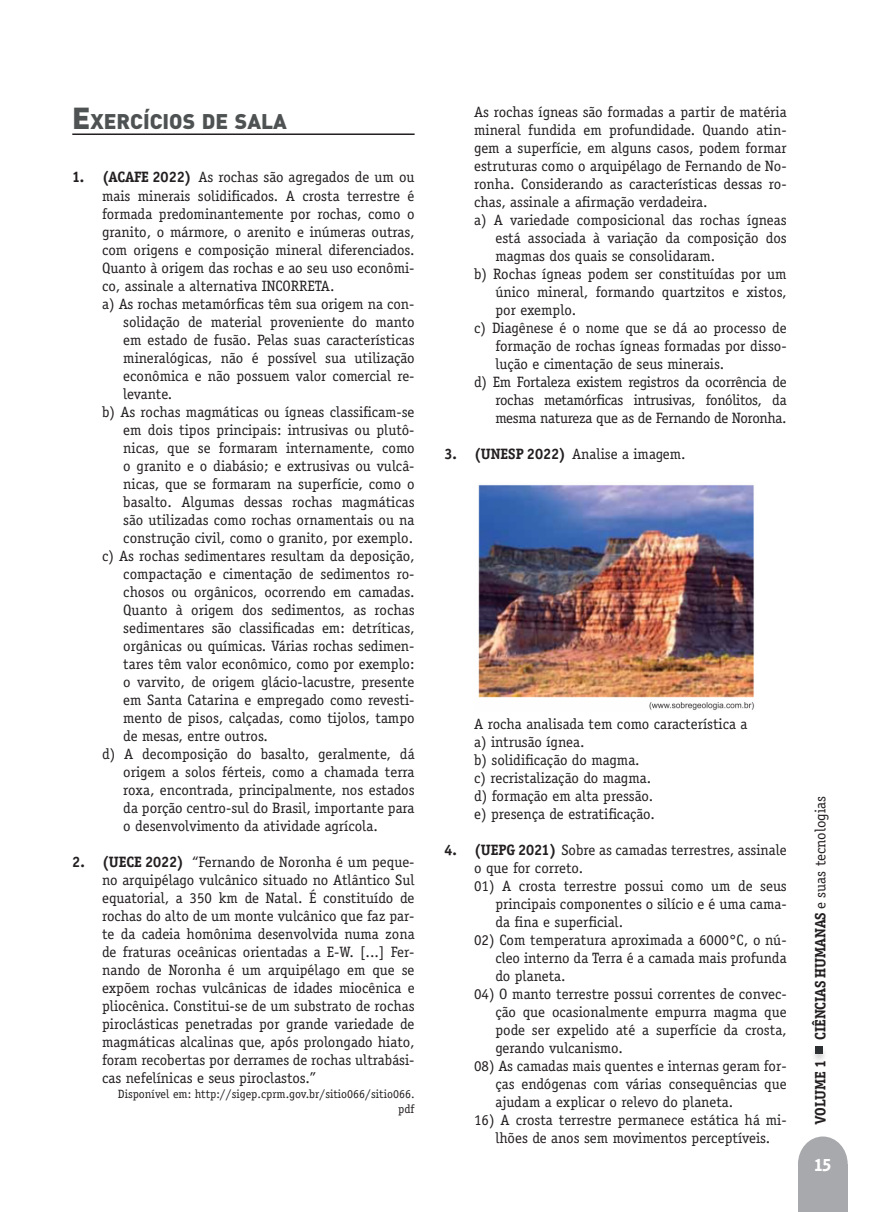
<style>
.page{position:relative;width:893px;height:1212px;background:#fff}
.page>*{position:absolute;margin:0;border:0;box-sizing:border-box;transform-origin:0 0}
._17_EO_título{font:900 21px "DINOT";color:#4f5252}
.t1{font:18px "Secular One";color:#fff}
.t2{font:15px/18px "Officina Serif Std";color:#231f20;text-align:justify}
.t3{font:700 15px "Officina Ser ITC";color:#231f20}
.t4{font:12px/15px "Officina Serif Std";color:#231f20;text-align:right}
.s1{font-size:30px}
.s2{font-family:"Officina Ser ITC";font-weight:700}
</style>
<div class="page">
<div style="left:798px;top:1136px;width:50px;height:56px;background:#a8a9ad;border-radius:50%"></div>
<div style="left:798px;top:1165px;width:50px;height:47px;background:#a8a9ad"></div>
<div style="left:811px;top:1046px;width:17px;height:17px;background:#231f20;opacity:.21"></div>
<div style="left:816px;top:1046px;width:7px;height:7px;background:#2c3033"></div>
<hr style="left:72px;top:133px;width:343px;height:2px;background:#231f20">
<img style="left:478px;top:484px;width:276px;height:226px">
<p class="_17_EO_título" style="left:72px;top:107px;width:216px"><span class="s1">E</span>XERCÍCIOS DE SALA</p>
<p class="t2" style="left:102px;top:168px;width:314px;text-indent:-30px"><span class="s2">1. (ACAFE 2022)</span> As rochas são agregados de um ou mais minerais solidificados. A crosta terrestre é formada predominantemente por rochas, como o granito, o mármore, o arenito e inúmeras outras, com origens e composição mineral diferenciados.<br>Quanto à origem das rochas e ao seu uso econômi&shy;co, assinale a alternativa INCORRETA.</p>
<p class="t2" style="left:123px;top:294px;width:293px;text-indent:-21px">a) As rochas metamórficas têm sua origem na con&shy;solidação de material proveniente do manto em estado de fusão. Pelas suas características mineralógicas, não é possível sua utilização econômica e não possuem valor comercial re&shy;levante.</p>
<p class="t2" style="left:123px;top:402px;width:293px;text-indent:-21px">b) As rochas magmáticas ou ígneas classificam-se em dois tipos principais: intrusivas ou plutô&shy;nicas, que se formaram internamente, como o granito e o diabásio; e extrusivas ou vulcâ&shy;nicas, que se formaram na superfície, como o basalto. Algumas dessas rochas magmáticas são utilizadas como rochas ornamentais ou na construção civil, como o granito, por exemplo.</p>
<p class="t2" style="left:123px;top:546px;width:293px;text-indent:-21px">c) As rochas sedimentares resultam da deposição, compactação e cimentação de sedimentos ro&shy;chosos ou orgânicos, ocorrendo em camadas.<br>Quanto à origem dos sedimentos, as rochas sedimentares são classificadas em: detríticas, orgânicas ou químicas. Várias rochas sedimen&shy;tares têm valor econômico, como por exemplo: o varvito, de origem glácio-lacustre, presente em Santa Catarina e empregado como revesti&shy;mento de pisos, calçadas, como tijolos, tampo de mesas, entre outros.</p>
<p class="t2" style="left:123px;top:744px;width:293px;text-indent:-21px">d) A decomposição do basalto, geralmente, dá origem a solos férteis, como a chamada terra roxa, encontrada, principalmente, nos estados da porção centro-sul do Brasil, importante para o desenvolvimento da atividade agrícola.</p>
<p class="t2" style="left:102px;top:852px;width:314px;text-indent:-30px"><span class="s2">2. (UECE 2022)</span> “Fernando de Noronha é um peque&shy;no arquipélago vulcânico situado no Atlântico Sul equatorial, a 350 km de Natal. É constituído de rochas do alto de um monte vulcânico que faz par&shy;te da cadeia homônima desenvolvida numa zona de fraturas oceânicas orientadas a E-W. [...] Fer&shy;nando de Noronha é um arquipélago em que se expõem rochas vulcânicas de idades miocênica e pliocênica. Constitui-se de um substrato de rochas piroclásticas penetradas por grande variedade de magmáticas alcalinas que, após prolongado hiato, foram recobertas por derrames de rochas ultrabási&shy;cas nefelínicas e seus piroclastos.”</p>
<p class="t4" style="left:118px;top:1086px;width:298px">Disponível em: http://sigep.cprm.gov.br/sitio066/sitio066. pdf</p>
<p class="t2" style="left:474px;top:103px;width:314px">As rochas ígneas são formadas a partir de matéria mineral fundida em profundidade. Quando atin&shy;gem a superfície, em alguns casos, podem formar estruturas como o arquipélago de Fernando de No&shy;ronha. Considerando as características dessas ro&shy;chas, assinale a afirmação verdadeira.</p>
<p class="t2" style="left:495px;top:211px;width:293px;text-indent:-21px">a) A variedade composicional das rochas ígneas está associada à variação da composição dos magmas dos quais se consolidaram.</p>
<p class="t2" style="left:495px;top:265px;width:293px;text-indent:-21px">b) Rochas ígneas podem ser constituídas por um único mineral, formando quartzitos e xistos, por exemplo.</p>
<p class="t2" style="left:495px;top:319px;width:293px;text-indent:-21px">c) Diagênese é o nome que se dá ao processo de formação de rochas ígneas formadas por disso&shy;lução e cimentação de seus minerais.</p>
<p class="t2" style="left:495px;top:373px;width:293px;text-indent:-21px">d) Em Fortaleza existem registros da ocorrência de rochas metamórficas intrusivas, fonólitos, da mesma natureza que as de Fernando de Noronha.</p>
<p class="t2" style="left:444px;top:445px;width:243px"><span class="s2">3. (UNESP 2022)</span> Analise a imagem.</p>
<p class="t2" style="left:474px;top:715px;width:275px">A rocha analisada tem como característica a</p>
<p class="t2" style="left:474px;top:733px;width:112px">a) intrusão ígnea.</p>
<p class="t2" style="left:474px;top:751px;width:167px">b) solidificação do magma.</p>
<p class="t2" style="left:474px;top:769px;width:178px">c) recristalização do magma.</p>
<p class="t2" style="left:474px;top:787px;width:181px">d) formação em alta pressão.</p>
<p class="t2" style="left:474px;top:805px;width:182px">e) presença de estratificação.</p>
<p class="t2" style="left:474px;top:841px;width:314px;text-indent:-30px"><span class="s2">4. (UEPG 2021)</span> Sobre as camadas terrestres, assinale o que for correto.</p>
<p class="t2" style="left:495px;top:877px;width:293px;text-indent:-21px">01) A crosta terrestre possui como um de seus principais componentes o silício e é uma cama&shy;da fina e superficial.</p>
<p class="t2" style="left:495px;top:931px;width:293px;text-indent:-21px">02) Com temperatura aproximada a 6000°C, o nú&shy;cleo interno da Terra é a camada mais profunda do planeta.</p>
<p class="t2" style="left:495px;top:985px;width:293px;text-indent:-21px">04) O manto terrestre possui correntes de convec&shy;ção que ocasionalmente empurra magma que pode ser expelido até a superfície da crosta, gerando vulcanismo.</p>
<p class="t2" style="left:495px;top:1057px;width:293px;text-indent:-21px">08) As camadas mais quentes e internas geram for&shy;ças endógenas com várias consequências que ajudam a explicar o relevo do planeta.</p>
<p class="t2" style="left:474px;top:1111px;width:314px;text-align:center">16) A crosta terrestre permanece estática há mi&shy;lhões de anos sem movimentos perceptíveis.</p>
<p class="t2" style="left:811px;top:1040px;width:245px;rotate:-90deg"><span class="s2">CIÊNCIAS HUMANAS</span> e suas tecnologias</p>
<p class="t3" style="left:811px;top:1124px;width:66px;rotate:-90deg">VOLUME 1</p>
<p class="t1" style="left:814px;top:1152px;width:18px">15</p>
</div>
